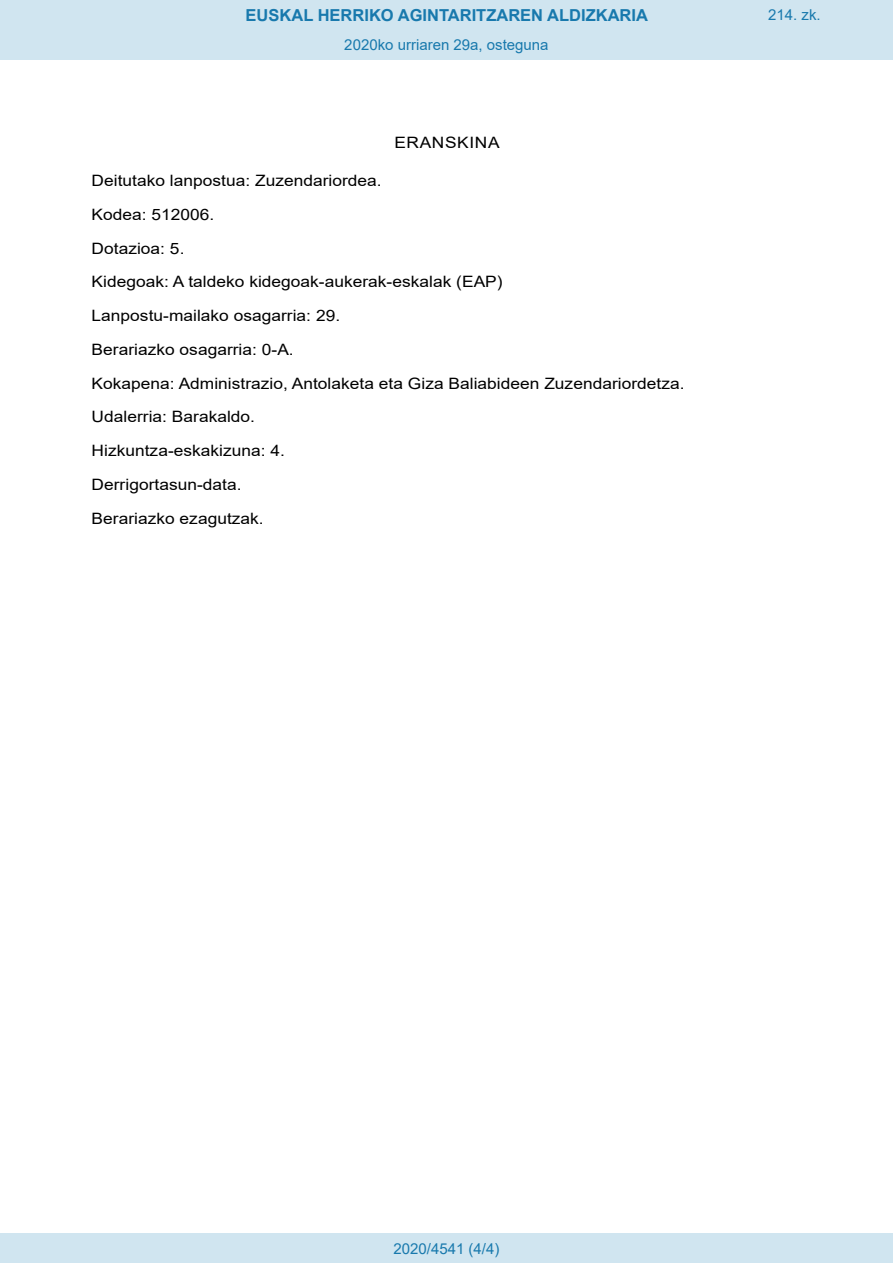
<style>
.page{position:relative;width:893px;height:1263px;background:#fff}
.page>*{position:absolute;margin:0;border:0;box-sizing:border-box;transform-origin:0 0}
.t1{font:700 16.5px "Arial";color:#1879ad}
.BOPVDetalle{font:15.6px "Arial";color:#000;scale:1.11 1}
.BOPVClave{font:15.6px "Arial";letter-spacing:.035em;color:#000;scale:1.11 1}
.Paginacion_Centro{font:15px "Arial";color:#1879ad}
</style>
<div class="page">
<div style="left:0;top:0;width:893px;height:60px;background:#d0e5f0"></div>
<div style="left:0;top:1233px;width:893px;height:30px;background:#d0e5f0"></div>
<p class="t1" style="left:246px;top:3px;width:404px">EUSKAL HERRIKO AGINTARITZAREN ALDIZKARIA</p>
<p class="Paginacion_Centro" style="left:344px;top:35px;width:206px">2020ko urriaren 29a, osteguna</p>
<p class="BOPVClave" style="left:394px;top:132px;width:96px">ERANSKINA</p>
<p class="BOPVDetalle" style="left:92px;top:170px;width:263px">Deitutako lanpostua: Zuzendariordea.</p>
<p class="BOPVDetalle" style="left:92px;top:204px;width:112px">Kodea: 512006.</p>
<p class="BOPVDetalle" style="left:92px;top:237px;width:85px">Dotazioa: 5.</p>
<p class="BOPVDetalle" style="left:92px;top:271px;width:372px">Kidegoak: A taldeko kidegoak-aukerak-eskalak (EAP)</p>
<p class="BOPVDetalle" style="left:92px;top:305px;width:225px">Lanpostu-mailako osagarria: 29.</p>
<p class="BOPVDetalle" style="left:92px;top:339px;width:184px">Berariazko osagarria: 0-A.</p>
<p class="BOPVDetalle" style="left:92px;top:372px;width:536px">Kokapena: Administrazio, Antolaketa eta Giza Baliabideen Zuzendariordetza.</p>
<p class="BOPVDetalle" style="left:92px;top:406px;width:149px">Udalerria: Barakaldo.</p>
<p class="BOPVDetalle" style="left:92px;top:440px;width:176px">Hizkuntza-eskakizuna: 4.</p>
<p class="BOPVDetalle" style="left:92px;top:474px;width:137px">Derrigortasun-data.</p>
<p class="BOPVDetalle" style="left:92px;top:507px;width:157px">Berariazko ezagutzak.</p>
<p class="Paginacion_Centro" style="left:768px;top:5px;width:54px">214. zk.</p>
<p class="Paginacion_Centro" style="left:393px;top:1238px;width:107px">2020/4541 (4/4)</p>
</div>
